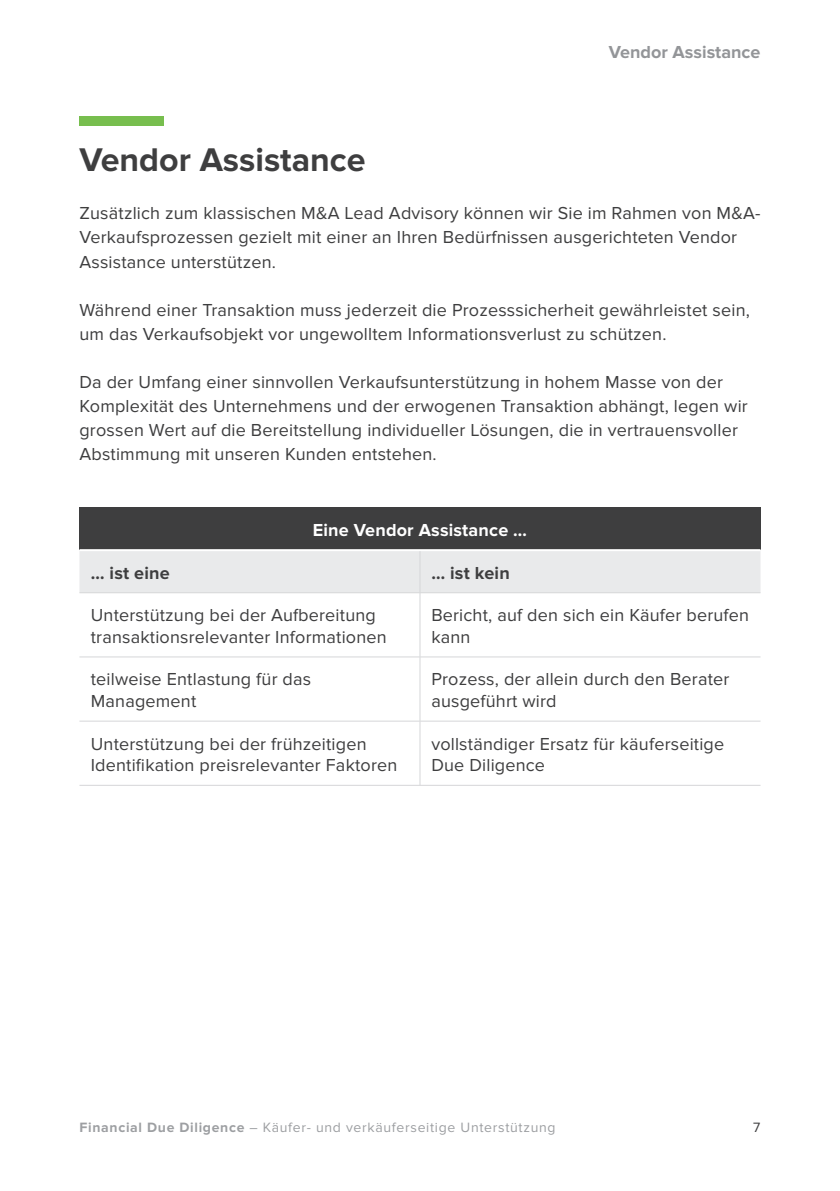
<style>
.page{position:relative;width:840px;height:1191px;background:#fff}
.page>*{position:absolute;margin:0;border:0;box-sizing:border-box;transform-origin:0 0}
._03_headline_level_1{font:700 34px "Proxima Nova";color:#3e3e3f}
._01_bodycopy{font:18px/24px "Proxima Nova";letter-spacing:.01em;color:#3e3e3f}
._01_bodycopy-2{font:700 18px "Proxima Nova";letter-spacing:.01em;color:#fff}
._01_bodycopy-3{font:700 18px "Proxima Nova";letter-spacing:.01em;color:#3e3e3f}
._03_headline_level_1-2{font:700 18px "Proxima Nova";color:#939598}
.t1{font:14px "Proxima Nova";letter-spacing:.05em;color:#9d9fa2}
.t2{font:14px "Proxima Nova";color:#3e3e3f}
.s1{font-weight:700}
</style>
<div class="page">
<div style="left:79px;top:507px;width:681px;height:43px;background:#3e3e3f"></div>
<div style="left:79px;top:551px;width:681px;height:41px;background:#e9eaeb"></div>
<hr style="left:79px;top:549px;width:341px;height:2px;background:#fff">
<hr style="left:420px;top:549px;width:340px;height:2px;background:#fff">
<hr style="left:79px;top:592px;width:341px;height:1px;background:#d5d6d8">
<hr style="left:420px;top:592px;width:340px;height:1px;background:#d5d6d8">
<hr style="left:79px;top:656px;width:341px;height:1px;background:#d5d6d8">
<hr style="left:420px;top:656px;width:340px;height:1px;background:#d5d6d8">
<hr style="left:79px;top:721px;width:341px;height:1px;background:#d5d6d8">
<hr style="left:420px;top:721px;width:340px;height:1px;background:#d5d6d8">
<hr style="left:79px;top:785px;width:341px;height:1px;background:#d5d6d8">
<hr style="left:420px;top:785px;width:340px;height:1px;background:#d5d6d8">
<hr style="left:419px;top:551px;width:1px;height:41px;background:#d5d6d8">
<hr style="left:419px;top:593px;width:1px;height:63px;background:#d5d6d8">
<hr style="left:419px;top:657px;width:1px;height:64px;background:#d5d6d8">
<hr style="left:419px;top:721px;width:1px;height:64px;background:#d5d6d8">
<div style="left:79px;top:116px;width:84px;height:10px;background:#77be4e"></div>
<p class="_03_headline_level_1" style="left:79px;top:140px;width:288px">Vendor Assistance</p>
<p class="_03_headline_level_1-2" style="left:608px;top:42px;width:153px">Vendor Assistance</p>
<p class="_01_bodycopy" style="left:79px;top:202px;width:682px">Zusätzlich zum klassischen M&amp;A Lead Advisory können wir Sie im Rahmen von M&amp;A-<br>Verkaufsprozessen gezielt mit einer an Ihren Bedürfnissen ausgerichteten Vendor<br>Assistance unterstützen.</p>
<p class="_01_bodycopy" style="left:79px;top:298px;width:671px">Während einer Transaktion muss jederzeit die Prozesssicherheit gewährleistet sein, um das Verkaufsobjekt vor ungewolltem Informationsverlust zu schützen.</p>
<p class="_01_bodycopy" style="left:79px;top:370px;width:669px">Da der Umfang einer sinnvollen Verkaufsunterstützung in hohem Masse von der Komplexität des Unternehmens und der erwogenen Transaktion abhängt, legen wir grossen Wert auf die Bereitstellung individueller Lösungen, die in vertrauensvoller Abstimmung mit unseren Kunden entstehen.</p>
<p class="_01_bodycopy-2" style="left:313px;top:519px;width:216px">Eine Vendor Assistance …</p>
<p class="_01_bodycopy-3" style="left:91px;top:562px;width:80px">… ist eine</p>
<p class="_01_bodycopy-3" style="left:431px;top:562px;width:80px">… ist kein</p>
<p class="_01_bodycopy" style="left:91px;top:604px;width:297px;line-height:21.6px">Unterstützung bei der Aufbereitung transaktionsrelevanter Informationen</p>
<p class="_01_bodycopy" style="left:431px;top:604px;width:319px;line-height:21.6px">Bericht, auf den sich ein Käufer berufen kann</p>
<p class="_01_bodycopy" style="left:91px;top:669px;width:222px;line-height:21.6px">teilweise Entlastung für das<br>Management</p>
<p class="_01_bodycopy" style="left:431px;top:669px;width:299px;line-height:21.6px">Prozess, der allein durch den Berater ausgeführt wird</p>
<p class="_01_bodycopy" style="left:91px;top:733px;width:308px;line-height:21.6px">Unterstützung bei der frühzeitigen<br>Identifikation preisrelevanter Faktoren</p>
<p class="_01_bodycopy" style="left:431px;top:733px;width:294px;line-height:21.6px">vollständiger Ersatz für käuferseitige<br>Due Diligence</p>
<p class="t1" style="left:79px;top:1119px;width:477px"><span class="s1">Financial Due Diligence</span> – Käufer- und verkäuferseitige Unterstützung</p>
<p class="t2" style="left:752px;top:1119px;width:9px">7</p>
</div>
